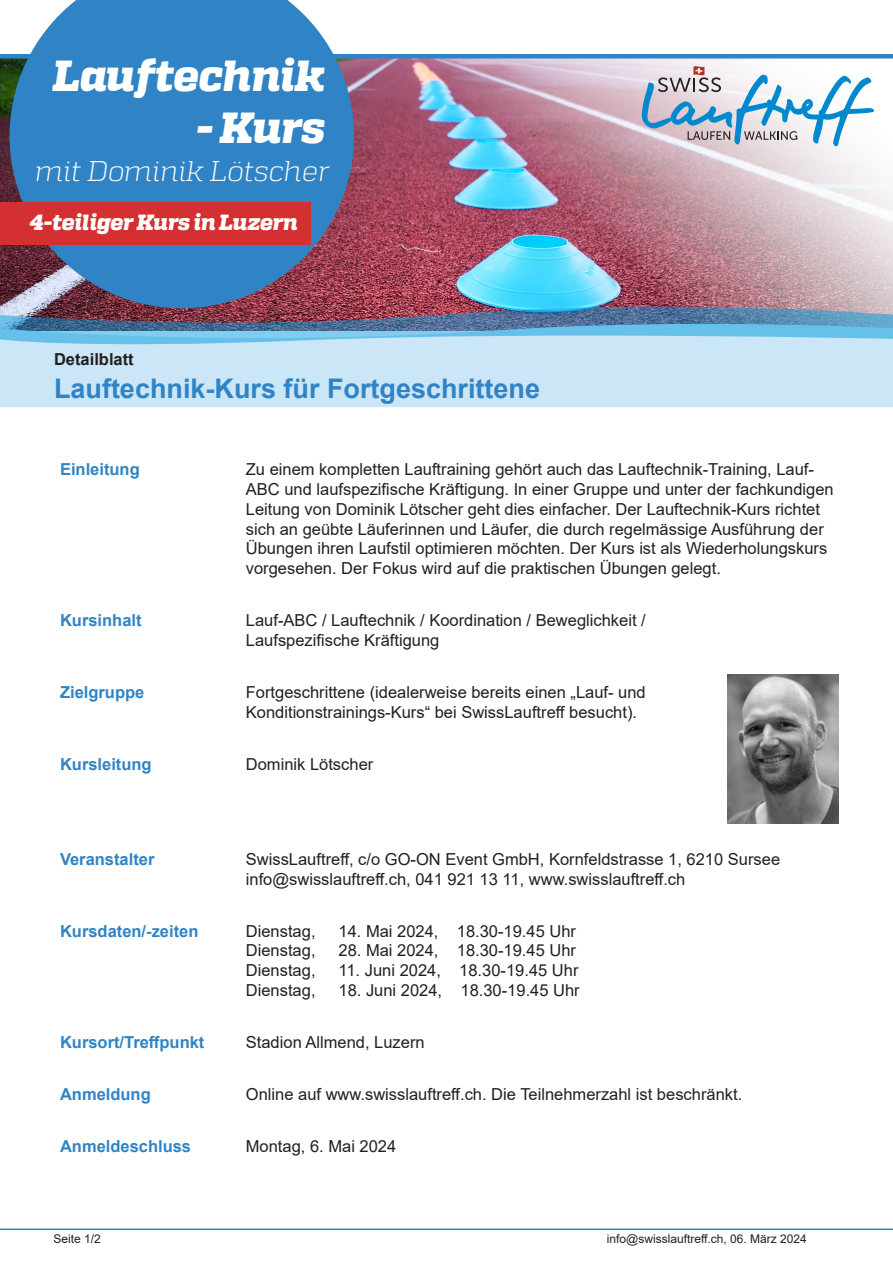
<style>
.page{position:relative;width:893px;height:1263px;background:#fff}
.page>*{position:absolute;margin:0;border:0;box-sizing:border-box;transform-origin:0 0}
.t1{font:italic 800 43.5px "Quadon";letter-spacing:-.015em;color:#fff}
.t2{font:italic 300 28.5px "Quadon";letter-spacing:-.01em;color:#fff}
.t3{font:700 27px "Arial";color:#3084c5}
.t4{font:italic 800 21.9px "Quadon";letter-spacing:-.01em;color:#fff}
.t5{font:16.5px/19.8px "Arial";color:#231f20}
.t6{font:700 16.5px "Arial";color:#3084c5}
.t7{font:700 16.5px "Arial";color:#231f20}
.t8{font:12px "Arial";color:#231f20}
</style>
<div class="page">
<img style="left:0;top:59px;width:893px;height:246px">
<div style="left:0;top:346px;width:893px;height:61px;background:#cbe6f7"></div>
<img style="left:0;top:305px;width:893px;height:41px">
<div style="left:0;top:54px;width:893px;height:5px;background:#3084c5"></div>
<svg style="left:10px;top:0;width:344px;height:308px;background:#4581b9"></svg>
<hr style="left:0;top:1228px;width:893px;height:2px;background:#3084c5">
<div style="left:0;top:202px;width:310px;height:43px;background:#d43032"></div>
<svg style="left:642px;top:66px;width:232px;height:80px"></svg>
<img style="left:727px;top:674px;width:112px;height:149px">
<p class="t1" style="left:53px;top:50px;width:274px">Lauftechnik</p>
<p class="t1" style="left:197px;top:102px;width:130px">- Kurs</p>
<p class="t2" style="left:35px;top:154px;width:296px">mit Dominik Lötscher</p>
<p class="t4" style="left:30px;top:210px;width:270px">4-teiliger Kurs in Luzern</p>
<p class="t7" style="left:54px;top:348px;width:81px">Detailblatt</p>
<p class="t3" style="left:54px;top:369px;width:488px">Lauftechnik-Kurs für Fortgeschrittene</p>
<p class="t6" style="left:60px;top:458px;width:81px">Einleitung</p>
<p class="t5" style="left:246px;top:459px;width:589px">Zu einem kompletten Lauftraining gehört auch das Lauftechnik-Training, Lauf-ABC und laufspezifische Kräftigung. In einer Gruppe und unter der fachkundigen Leitung von Dominik Lötscher geht dies einfacher. Der Lauftechnik-Kurs richtet sich an geübte Läuferinnen und Läufer, die durch regelmässige Ausführung der Übungen ihren Laufstil optimieren möchten. Der Kurs ist als Wiederholungskurs vorgesehen. Der Fokus wird auf die praktischen Übungen gelegt.</p>
<p class="t6" style="left:60px;top:609px;width:83px">Kursinhalt</p>
<p class="t5" style="left:246px;top:610px;width:401px">Lauf-ABC / Lauftechnik / Koordination / Beweglichkeit /<br>Laufspezifische Kräftigung</p>
<p class="t6" style="left:60px;top:681px;width:86px">Zielgruppe</p>
<p class="t5" style="left:246px;top:682px;width:401px">Fortgeschrittene (idealerweise bereits einen „Lauf- und<br>Konditionstrainings-Kurs“ bei SwissLauftreff besucht).</p>
<p class="t6" style="left:60px;top:752px;width:93px">Kursleitung</p>
<p class="t5" style="left:246px;top:754px;width:129px">Dominik Lötscher</p>
<p class="t6" style="left:60px;top:847px;width:96px">Veranstalter</p>
<p class="t5" style="left:246px;top:849px;width:536px">SwissLauftreff, c/o GO-ON Event GmbH, Kornfeldstrasse 1, 6210 Sursee info@swisslauftreff.ch, 041 921 13 11, www.swisslauftreff.ch</p>
<p class="t6" style="left:60px;top:919px;width:140px">Kursdaten/-zeiten</p>
<p class="t5" style="left:246px;top:921px;width:71px">Dienstag,</p>
<p class="t5" style="left:338px;top:921px;width:239px">14. Mai 2024, 18.30-19.45 Uhr</p>
<p class="t5" style="left:246px;top:940px;width:71px">Dienstag,</p>
<p class="t5" style="left:338px;top:940px;width:239px">28. Mai 2024, 18.30-19.45 Uhr</p>
<p class="t5" style="left:246px;top:960px;width:71px">Dienstag,</p>
<p class="t5" style="left:338px;top:960px;width:242px">11. Juni 2024, 18.30-19.45 Uhr</p>
<p class="t5" style="left:246px;top:980px;width:71px">Dienstag,</p>
<p class="t5" style="left:338px;top:980px;width:243px">18. Juni 2024, 18.30-19.45 Uhr</p>
<p class="t6" style="left:60px;top:1030px;width:146px">Kursort/Treffpunkt</p>
<p class="t5" style="left:246px;top:1032px;width:180px">Stadion Allmend, Luzern</p>
<p class="t6" style="left:60px;top:1082px;width:92px">Anmeldung</p>
<p class="t5" style="left:246px;top:1084px;width:498px">Online auf www.swisslauftreff.ch. Die Teilnehmerzahl ist beschränkt.</p>
<p class="t6" style="left:60px;top:1134px;width:133px">Anmeldeschluss</p>
<p class="t5" style="left:246px;top:1136px;width:152px">Montag, 6. Mai 2024</p>
<p class="t8" style="left:54px;top:1231px;width:49px">Seite 1/2</p>
<p class="t8" style="left:607px;top:1231px;width:201px">info@swisslauftreff.ch, 06. März 2024</p>
</div>
